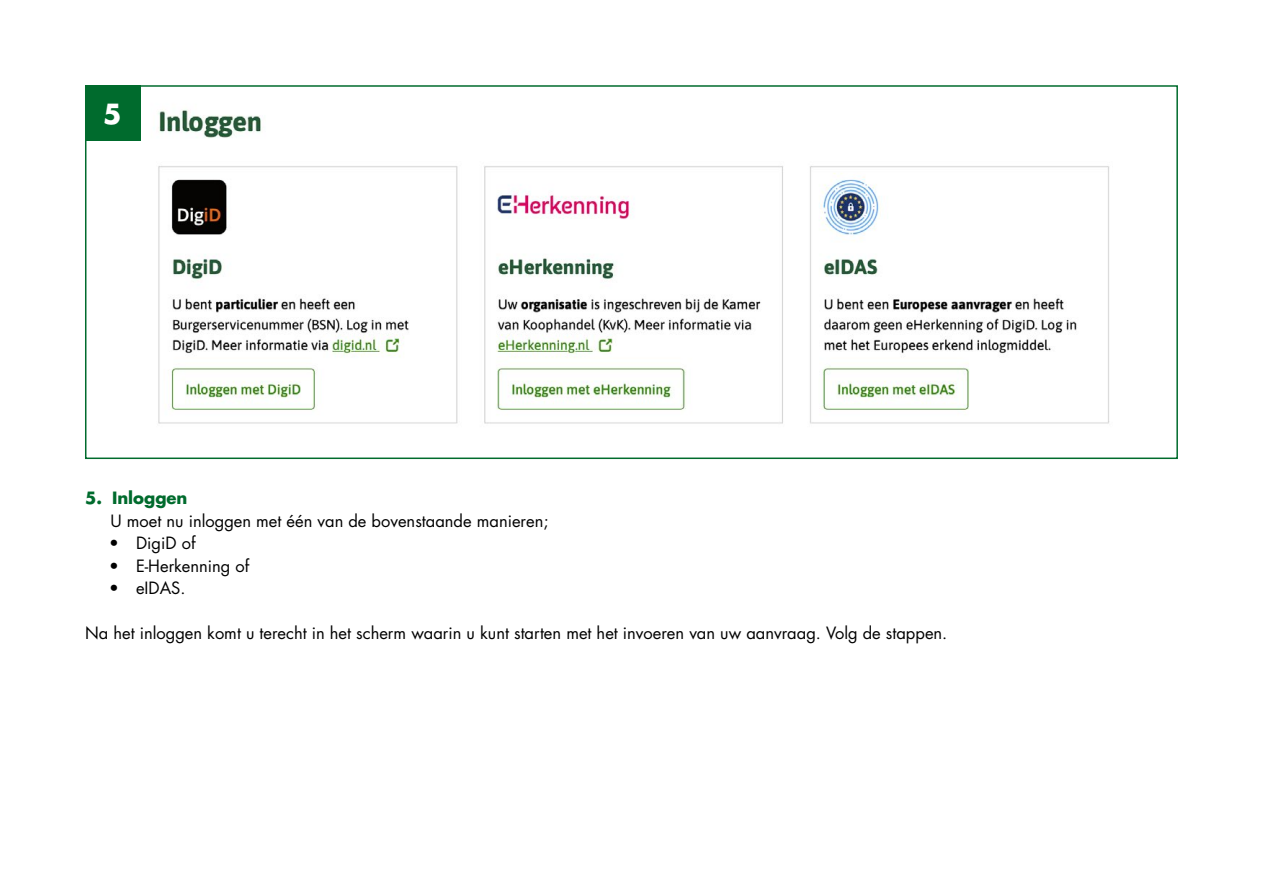
<style>
.page{position:relative;width:1263px;height:893px;background:#fff}
.page>*{position:absolute;margin:0;border:0;box-sizing:border-box;transform-origin:0 0}
.t1{font:700 27px "Futura Std";color:#fff}
.P_Bodytekst{font:16.5px "Futura Std";color:#000}
.N1_Nummering{font:700 16.5px "Futura Std";color:#006b2d}
</style>
<div class="page">
<img style="left:139px;top:93px;width:971px;height:331px">
<div style="left:85px;top:85px;width:1093px;height:374px;border:2px solid #006b2d"></div>
<div style="left:85px;top:85px;width:55px;height:55px;background:#006b2d"></div>
<h1 class="t1" style="left:103px;top:96px;width:20px">5</h1>
<p class="N1_Nummering" style="left:85px;top:487px;width:104px">5. Inloggen</p>
<p class="P_Bodytekst" style="left:111px;top:510px;width:439px">U moet nu inloggen met één van de bovenstaande manieren;</p>
<p class="P_Bodytekst" style="left:109px;top:532px;width:88px">• DigiD of</p>
<p class="P_Bodytekst" style="left:109px;top:555px;width:142px">• E-Herkenning of</p>
<p class="P_Bodytekst" style="left:109px;top:577px;width:78px">• eIDAS.</p>
<p class="P_Bodytekst" style="left:85px;top:622px;width:864px">Na het inloggen komt u terecht in het scherm waarin u kunt starten met het invoeren van uw aanvraag. Volg de stappen.</p>
</div>
